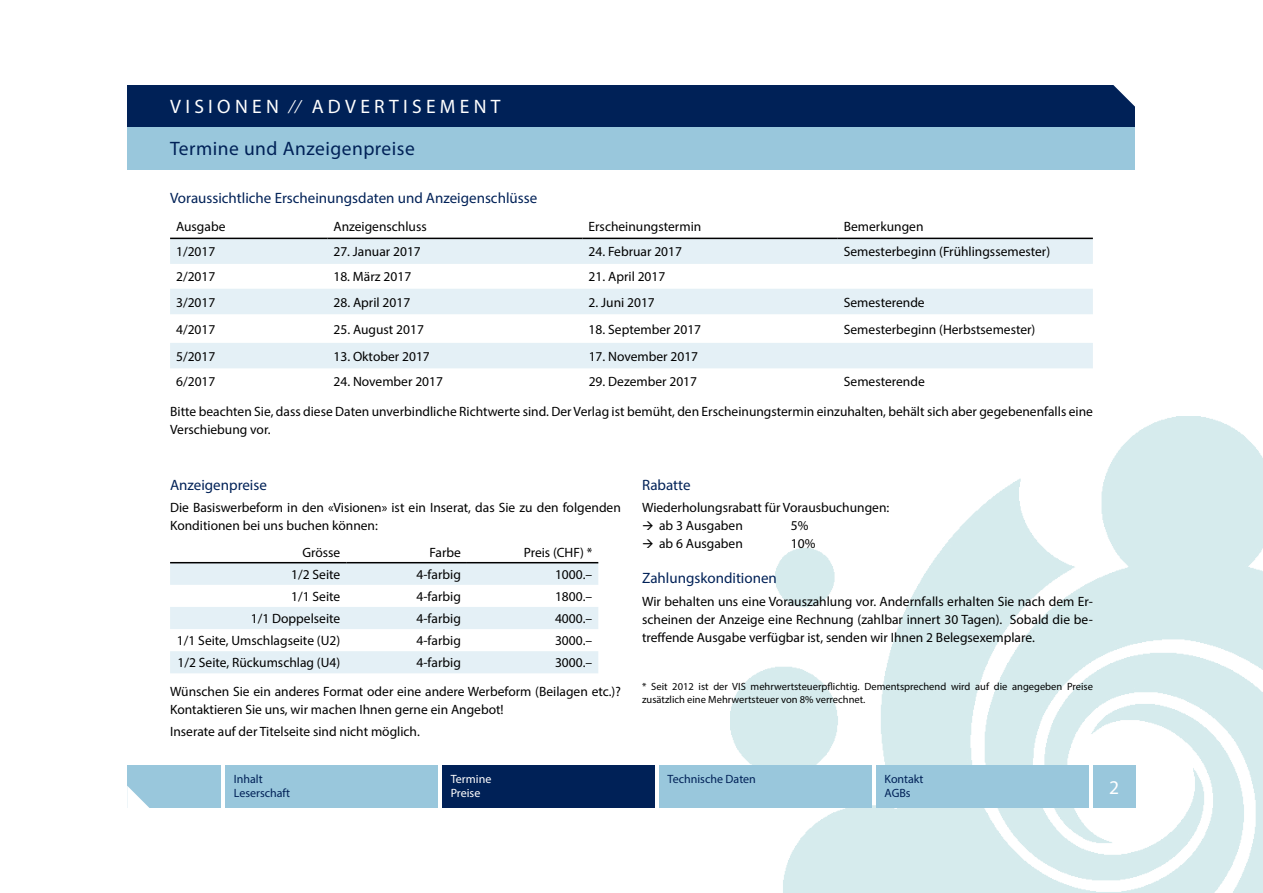
<style>
.page{position:relative;width:1263px;height:893px;background:#fff}
.page>*{position:absolute;margin:0;border:0;box-sizing:border-box;transform-origin:0 0}
.t1{font:19.5px "Myriad Pro";letter-spacing:.22em;color:#fff}
.t2{font:19.5px "Myriad Pro";letter-spacing:.025em;color:#002157}
.t3{font:15px "Myriad Pro";color:#002157}
.t4{font:13.5px/18px "Myriad Pro";color:#000}
.t5{font:12px/14.4px "Myriad Pro";color:#002157}
.t6{font:12px/14.4px "Myriad Pro";color:#fff}
.t7{font:10.5px/12.6px "Myriad Pro";color:#000}
</style>
<div class="page">
<img style="left:730px;top:417px;width:533px;height:476px">
<div style="left:128px;top:85px;width:1007px;height:43px;background:#002157"></div>
<div style="left:128px;top:128px;width:1007px;height:42px;background:#99c7dc"></div>
<div style="left:128px;top:765px;width:93px;height:43px;background:#99c7dc"></div>
<svg style="left:127px;top:786px;width:23px;height:22px"></svg>
<div style="left:225px;top:765px;width:213px;height:43px;background:#99c7dc"></div>
<div style="left:1093px;top:765px;width:42px;height:43px;background:#99c7dc"></div>
<svg style="left:1113px;top:85px;width:22px;height:22px"></svg>
<div style="left:659px;top:765px;width:213px;height:43px;background:#99c7dc"></div>
<div style="left:876px;top:765px;width:213px;height:43px;background:#99c7dc"></div>
<div style="left:442px;top:765px;width:213px;height:43px;background:#002157"></div>
<svg style="left:170px;top:239px;width:923px;height:129px;fill:#e4f0f6"></svg>
<hr style="left:170px;top:238px;width:157px;height:1px;background:#000">
<hr style="left:327px;top:238px;width:256px;height:1px;background:#000">
<hr style="left:583px;top:238px;width:255px;height:1px;background:#000">
<hr style="left:838px;top:238px;width:255px;height:1px;background:#000">
<svg style="left:170px;top:563px;width:428px;height:110px;fill:#e4f0f6"></svg>
<hr style="left:170px;top:562px;width:176px;height:1px;background:#000">
<hr style="left:346px;top:562px;width:121px;height:1px;background:#000">
<hr style="left:467px;top:562px;width:131px;height:1px;background:#000">
<h1 class="t1" style="left:170px;top:95px;width:332px">VISIONEN ∕∕ ADVERTISEMENT</h1>
<h1 class="t2" style="left:170px;top:136px;width:246px">Termine und Anzeigenpreise</h1>
<p class="t3" style="left:170px;top:188px;width:369px">Voraussichtliche Erscheinungsdaten und Anzeigenschlüsse</p>
<p class="t4" style="left:176px;top:217px;width:51px">Ausgabe</p>
<p class="t4" style="left:333px;top:217px;width:95px">Anzeigenschluss</p>
<p class="t4" style="left:589px;top:217px;width:114px">Erscheinungstermin</p>
<p class="t4" style="left:844px;top:217px;width:81px">Bemerkungen</p>
<p class="t4" style="left:176px;top:242px;width:41px">1/2017</p>
<p class="t4" style="left:333px;top:242px;width:89px">27. Januar 2017</p>
<p class="t4" style="left:589px;top:242px;width:95px">24. Februar 2017</p>
<p class="t4" style="left:844px;top:242px;width:208px">Semesterbeginn (Frühlingssemester)</p>
<p class="t4" style="left:176px;top:268px;width:41px">2/2017</p>
<p class="t4" style="left:333px;top:268px;width:79px">18. März 2017</p>
<p class="t4" style="left:589px;top:268px;width:78px">21. April 2017</p>
<p class="t4" style="left:176px;top:293px;width:41px">3/2017</p>
<p class="t4" style="left:333px;top:293px;width:78px">28. April 2017</p>
<p class="t4" style="left:589px;top:293px;width:68px">2. Juni 2017</p>
<p class="t4" style="left:844px;top:293px;width:82px">Semesterende</p>
<p class="t4" style="left:176px;top:320px;width:41px">4/2017</p>
<p class="t4" style="left:333px;top:320px;width:92px">25. August 2017</p>
<p class="t4" style="left:589px;top:320px;width:114px">18. September 2017</p>
<p class="t4" style="left:844px;top:320px;width:193px">Semesterbeginn (Herbstsemester)</p>
<p class="t4" style="left:176px;top:347px;width:41px">5/2017</p>
<p class="t4" style="left:333px;top:347px;width:98px">13. Oktober 2017</p>
<p class="t4" style="left:589px;top:347px;width:111px">17. November 2017</p>
<p class="t4" style="left:176px;top:372px;width:41px">6/2017</p>
<p class="t4" style="left:333px;top:372px;width:111px">24. November 2017</p>
<p class="t4" style="left:589px;top:372px;width:110px">29. Dezember 2017</p>
<p class="t4" style="left:844px;top:372px;width:82px">Semesterende</p>
<p class="t4" style="left:170px;top:402px;width:924px">Bitte beachten Sie, dass diese Daten unverbindliche Richtwerte sind. Der Verlag ist bemüht, den Erscheinungstermin einzuhalten, behält sich aber gegebenenfalls eine<br>Verschiebung vor.</p>
<p class="t3" style="left:170px;top:476px;width:98px">Anzeigenpreise</p>
<p class="t4" style="left:170px;top:499px;width:452px">Die Basiswerbeform in den «Visionen» ist ein Inserat, das Sie zu den folgenden<br>Konditionen bei uns buchen können:</p>
<p class="t4" style="left:302px;top:543px;width:39px">Grösse</p>
<p class="t4" style="left:430px;top:543px;width:33px">Farbe</p>
<p class="t4" style="left:524px;top:543px;width:70px">Preis (CHF) *</p>
<p class="t4" style="left:291px;top:565px;width:51px">1/2 Seite</p>
<p class="t4" style="left:417px;top:565px;width:46px">4-farbig</p>
<p class="t4" style="left:555px;top:565px;width:39px">1000.–</p>
<p class="t4" style="left:291px;top:587px;width:51px">1/1 Seite</p>
<p class="t4" style="left:417px;top:587px;width:46px">4-farbig</p>
<p class="t4" style="left:555px;top:587px;width:39px">1800.–</p>
<p class="t4" style="left:251px;top:609px;width:91px">1/1 Doppelseite</p>
<p class="t4" style="left:417px;top:609px;width:46px">4-farbig</p>
<p class="t4" style="left:555px;top:609px;width:39px">4000.–</p>
<p class="t4" style="left:177px;top:631px;width:165px">1/1 Seite, Umschlagseite (U2)</p>
<p class="t4" style="left:417px;top:631px;width:46px">4-farbig</p>
<p class="t4" style="left:555px;top:631px;width:39px">3000.–</p>
<p class="t4" style="left:177px;top:654px;width:164px">1/2 Seite, Rückumschlag (U4)</p>
<p class="t4" style="left:417px;top:654px;width:46px">4-farbig</p>
<p class="t4" style="left:170px;top:648px;width:452px;line-height:28.2px;text-indent:385px">3000.–<br>Wünschen Sie ein anderes Format oder eine andere Werbeform (Beilagen etc.)?</p>
<p class="t4" style="left:170px;top:698px;width:335px;line-height:22.2px">Kontaktieren Sie uns, wir machen Ihnen gerne ein Angebot!<br>Inserate auf der Titelseite sind nicht möglich.</p>
<p class="t3" style="left:642px;top:476px;width:50px">Rabatte</p>
<p class="t4" style="left:642px;top:499px;width:249px">Wiederholungsrabatt für Vorausbuchungen:</p>
<p class="t4" style="left:642px;top:517px;width:102px">→ ab 3 Ausgaben</p>
<p class="t4" style="left:791px;top:517px;width:19px">5%</p>
<p class="t4" style="left:642px;top:535px;width:102px">→ ab 6 Ausgaben</p>
<p class="t4" style="left:791px;top:535px;width:26px">10%</p>
<p class="t3" style="left:642px;top:569px;width:136px">Zahlungskonditionen</p>
<p class="t4" style="left:642px;top:592px;width:452px;text-align:justify">Wir behalten uns eine Vorauszahlung vor. Andernfalls erhalten Sie nach dem Er&shy;scheinen der Anzeige eine Rechnung (zahlbar innert 30 Tagen). Sobald die be&shy;treffende Ausgabe verfügbar ist, senden wir Ihnen 2 Belegsexemplare.</p>
<p class="t7" style="left:642px;top:680px;width:452px">* Seit 2012 ist der VIS mehrwertsteuerpflichtig. Dementsprechend wird auf die angegeben Preise zusätzlich eine Mehrwertsteuer von 8% verrechnet.</p>
<p class="t5" style="left:234px;top:771px;width:58px">Inhalt<br>Leserschaft</p>
<h1 class="t1" style="left:1109px;top:776px;width:12px">2</h1>
<p class="t5" style="left:668px;top:771px;width:90px">Technische Daten</p>
<p class="t5" style="left:884px;top:771px;width:41px">Kontakt<br>AGBs</p>
<p class="t6" style="left:451px;top:771px;width:42px">Termine<br>Preise</p>
</div>
